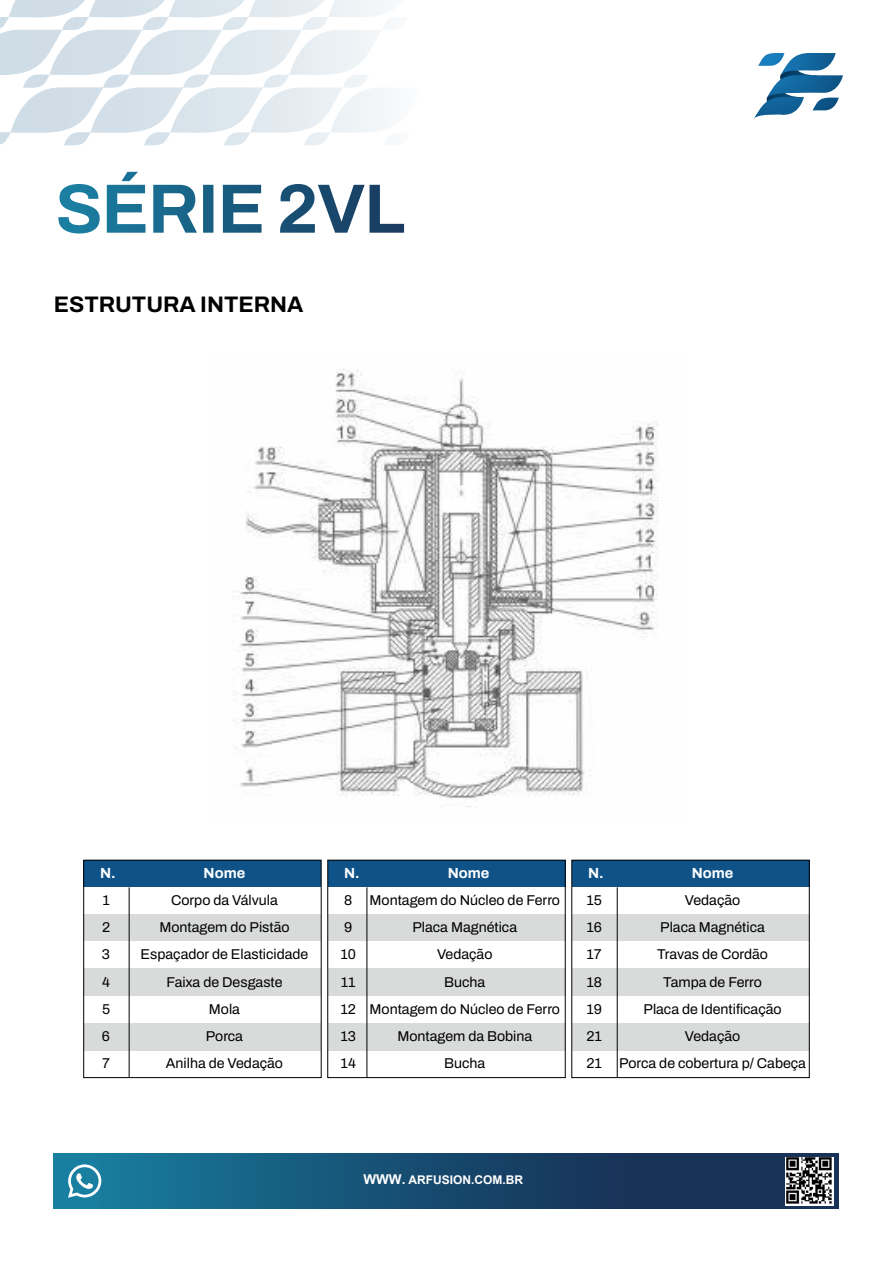
<style>
.page{position:relative;width:893px;height:1263px;background:#fff}
.page>*{position:absolute;margin:0;border:0;box-sizing:border-box;transform-origin:0 0}
.t1{font:700 22.5px "Archivo";color:#000}
.t2{font:700 14.7px "Archivo";color:#fff}
.t3{font:14.25px/27.2px "Archivo";color:#000}
.t4{font:700 12px "Arial";color:#fff}
.s1{font-size:13.5px}
</style>
<div class="page">
<svg style="left:54px;top:1153px;width:785px;height:56px;background:#174e72"></svg>
<img style="left:785px;top:1157px;width:48px;height:48px">
<svg style="left:68px;top:1164px;width:33px;height:34px"></svg>
<svg style="left:0;top:0;width:386px;height:145px"></svg>
<svg style="left:754px;top:53px;width:89px;height:66px"></svg>
<svg style="left:58px;top:172px;width:346px;height:62px"></svg>
<img style="left:233px;top:369px;width:426px;height:438px">
<div style="left:84px;top:860px;width:237px;height:27px;background:#0f5287"></div>
<div style="left:84px;top:914px;width:237px;height:28px;background:#d9dada"></div>
<div style="left:84px;top:1023px;width:237px;height:27px;background:#d9dada"></div>
<div style="left:84px;top:969px;width:237px;height:27px;background:#d9dada"></div>
<div style="left:83px;top:860px;width:239px;height:218px;border:1px solid #000"></div>
<hr style="left:129px;top:887px;width:1px;height:190px;background:#000">
<div style="left:328px;top:860px;width:237px;height:27px;background:#0f5287"></div>
<div style="left:328px;top:914px;width:237px;height:28px;background:#d9dada"></div>
<div style="left:328px;top:1023px;width:237px;height:27px;background:#d9dada"></div>
<div style="left:328px;top:969px;width:237px;height:27px;background:#d9dada"></div>
<div style="left:327px;top:860px;width:239px;height:218px;border:1px solid #000"></div>
<hr style="left:367px;top:887px;width:1px;height:190px;background:#000">
<div style="left:572px;top:860px;width:237px;height:27px;background:#0f5287"></div>
<div style="left:572px;top:914px;width:237px;height:28px;background:#d9dada"></div>
<div style="left:572px;top:1023px;width:237px;height:27px;background:#d9dada"></div>
<div style="left:572px;top:969px;width:237px;height:27px;background:#d9dada"></div>
<div style="left:571px;top:860px;width:239px;height:218px;border:1px solid #000"></div>
<hr style="left:617px;top:887px;width:1px;height:190px;background:#000">
<h1 class="t1" style="left:54px;top:287px;width:251px">ESTRUTURA INTERNA</h1>
<p class="t2" style="left:100px;top:862px;width:17px">N.</p>
<p class="t2" style="left:204px;top:862px;width:43px">Nome</p>
<p class="t3" style="left:102px;top:886px;width:9px">1</p>
<p class="t3" style="left:171px;top:886px;width:108px">Corpo da Válvula</p>
<p class="t3" style="left:102px;top:914px;width:10px">2</p>
<p class="t3" style="left:159px;top:914px;width:132px">Montagem do Pistão</p>
<p class="t3" style="left:102px;top:941px;width:10px">3</p>
<p class="t3" style="left:141px;top:941px;width:169px">Espaçador de Elasticidade</p>
<p class="t2" style="left:344px;top:862px;width:17px">N.</p>
<p class="t2" style="left:448px;top:862px;width:43px">Nome</p>
<p class="t3" style="left:344px;top:886px;width:217px">8 Montagem do Núcleo de Ferro<br>9</p>
<p class="t3" style="left:412px;top:914px;width:106px">Placa Magnética</p>
<p class="t3" style="left:340px;top:941px;width:17px">10</p>
<p class="t3" style="left:437px;top:941px;width:57px">Vedação</p>
<p class="t2" style="left:588px;top:862px;width:17px">N.</p>
<p class="t2" style="left:692px;top:862px;width:43px">Nome</p>
<p class="t3" style="left:586px;top:886px;width:17px">15</p>
<p class="t3" style="left:685px;top:886px;width:57px">Vedação</p>
<p class="t3" style="left:586px;top:914px;width:17px">16</p>
<p class="t3" style="left:660px;top:914px;width:106px">Placa Magnética</p>
<p class="t3" style="left:586px;top:941px;width:17px">17</p>
<p class="t3" style="left:657px;top:941px;width:112px">Travas de Cordão</p>
<p class="t3" style="left:102px;top:968px;width:9px">4</p>
<p class="t3" style="left:166px;top:968px;width:118px">Faixa de Desgaste</p>
<p class="t3" style="left:341px;top:968px;width:16px">11</p>
<p class="t3" style="left:444px;top:968px;width:43px">Bucha</p>
<p class="t3" style="left:586px;top:968px;width:17px">18</p>
<p class="t3" style="left:663px;top:968px;width:100px">Tampa de Ferro</p>
<p class="t3" style="left:102px;top:995px;width:10px">5</p>
<p class="t3" style="left:209px;top:995px;width:33px">Mola</p>
<p class="t3" style="left:340px;top:995px;width:221px">12 Montagem do Núcleo de Ferro</p>
<p class="t3" style="left:586px;top:995px;width:17px">19</p>
<p class="t3" style="left:644px;top:995px;width:139px">Placa de Identificação</p>
<p class="t3" style="left:102px;top:1022px;width:10px">6</p>
<p class="t3" style="left:206px;top:1022px;width:39px">Porca</p>
<p class="t3" style="left:340px;top:1022px;width:17px">13</p>
<p class="t3" style="left:397px;top:1022px;width:136px">Montagem da Bobina</p>
<p class="t3" style="left:586px;top:1022px;width:17px">21</p>
<p class="t3" style="left:685px;top:1022px;width:57px">Vedação</p>
<p class="t3" style="left:102px;top:1049px;width:9px">7</p>
<p class="t3" style="left:166px;top:1049px;width:119px">Anilha de Vedação</p>
<p class="t3" style="left:341px;top:1049px;width:17px">14</p>
<p class="t3" style="left:444px;top:1049px;width:43px">Bucha</p>
<p class="t3" style="left:586px;top:1049px;width:221px">21 Porca de cobertura p/ Cabeça</p>
<p class="t4" style="left:363px;top:1172px;width:161px"><span class="s1">WWW.</span> ARFUSION.COM.BR</p>
</div>
